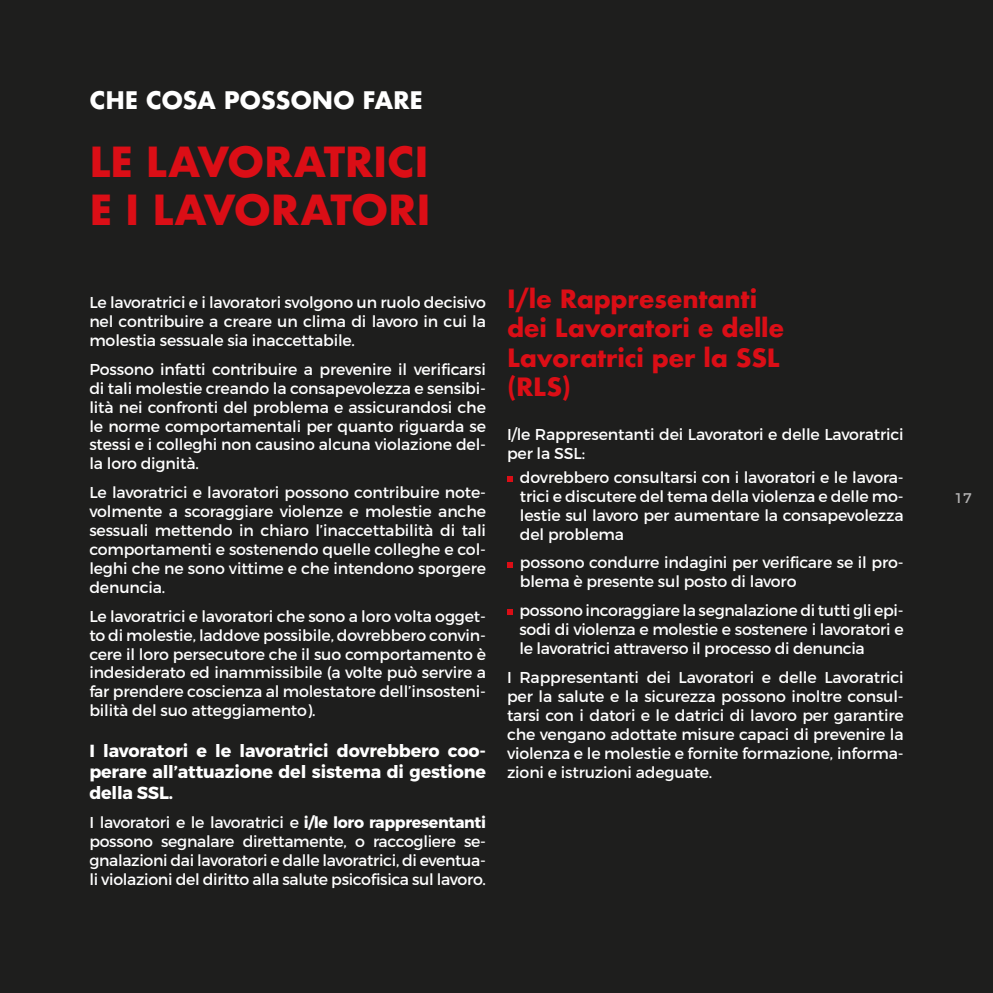
<style>
.page{position:relative;width:993px;height:993px;background:#fff}
.page>*{position:absolute;margin:0;border:0;box-sizing:border-box;transform-origin:0 0}
.t1{font:700 40.25px/48.6px "Futura";letter-spacing:-.01em;color:#db0e16}
.t2{font:700 24.5px/29.4px "Futura";letter-spacing:-.01em;color:#db0e16}
.t3{font:700 23.45px "Futura";letter-spacing:-.01em;color:#fff}
.t4{font:700 17.5px/21px "Montserrat";letter-spacing:-.01em;color:#fff;text-align:justify}
.t5{font:15.75px/18.9px "Montserrat";letter-spacing:-.01em;color:#fff;text-align:justify}
.t6{font:14px "Montserrat";color:#b3b2b2}
.s1{font-weight:700}
</style>
<div class="page">
<div style="left:0;top:0;width:992px;height:992px;background:#1e1e1d"></div>
<svg style="left:507px;top:476px;width:5px;height:5px"></svg>
<svg style="left:507px;top:562px;width:5px;height:5px"></svg>
<svg style="left:507px;top:609px;width:5px;height:5px"></svg>
<h3 class="t3" style="left:89px;top:83px;width:335px">CHE COSA POSSONO FARE</h3>
<h1 class="t1" style="left:89px;top:137px;width:342px">LE LAVORATRICI<br>E I LAVORATORI</h1>
<p class="t5" style="left:89px;top:293px;width:398px">Le lavoratrici e i lavoratori svolgono un ruolo decisivo nel contribuire a creare un clima di lavoro in cui la molestia sessuale sia inaccettabile.</p>
<p class="t5" style="left:89px;top:359px;width:398px">Possono infatti contribuire a prevenire il verificarsi di tali molestie creando la consapevolezza e sensibi&shy;lità nei confronti del problema e assicurandosi che le norme comportamentali per quanto riguarda se stessi e i colleghi non causino alcuna violazione del&shy;la loro dignità.</p>
<p class="t5" style="left:89px;top:483px;width:398px">Le lavoratrici e lavoratori possono contribuire note&shy;volmente a scoraggiare violenze e molestie anche sessuali mettendo in chiaro l’inaccettabilità di tali comportamenti e sostenendo quelle colleghe e col&shy;leghi che ne sono vittime e che intendono sporgere denuncia.</p>
<p class="t5" style="left:89px;top:606px;width:398px">Le lavoratrici e lavoratori che sono a loro volta ogget&shy;to di molestie, laddove possibile, dovrebbero convin&shy;cere il loro persecutore che il suo comportamento è indesiderato ed inammissibile (a volte può servire a far prendere coscienza al molestatore dell’insosteni&shy;bilità del suo atteggiamento).</p>
<p class="t4" style="left:89px;top:740px;width:398px">I lavoratori e le lavoratrici dovrebbero coo&shy;perare all’attuazione del sistema di gestione della SSL.</p>
<p class="t5" style="left:89px;top:812px;width:398px">I lavoratori e le lavoratrici e <span class="s1">i/le loro rappresentanti </span>possono segnalare direttamente, o raccogliere se&shy;gnalazioni dai lavoratori e dalle lavoratrici, di eventua&shy;li violazioni del diritto alla salute psicofisica sul lavoro.</p>
<h2 class="t2" style="left:507px;top:284px;width:279px">I/le Rappresentanti dei Lavoratori e delle<br>Lavoratrici per la SSL (RLS)</h2>
<p class="t5" style="left:507px;top:425px;width:398px">I/le Rappresentanti dei Lavoratori e delle Lavoratrici per la SSL:</p>
<p class="t5" style="left:519px;top:467px;width:385px">dovrebbero consultarsi con i lavoratori e le lavora&shy;trici e discutere del tema della violenza e delle mo&shy;lestie sul lavoro per aumentare la consapevolezza del problema</p>
<p class="t5" style="left:519px;top:553px;width:385px">possono condurre indagini per verificare se il pro&shy;blema è presente sul posto di lavoro</p>
<p class="t5" style="left:519px;top:601px;width:385px">possono incoraggiare la segnalazione di tutti gli epi&shy;sodi di violenza e molestie e sostenere i lavoratori e le lavoratrici attraverso il processo di denuncia</p>
<p class="t5" style="left:507px;top:667px;width:398px">I Rappresentanti dei Lavoratori e delle Lavoratrici per la salute e la sicurezza possono inoltre consul&shy;tarsi con i datori e le datrici di lavoro per garantire che vengano adottate misure capaci di prevenire la violenza e le molestie e fornite formazione, informa&shy;zioni e istruzioni adeguate.</p>
<p class="t6" style="left:954px;top:489px;width:19px">17</p>
</div>
